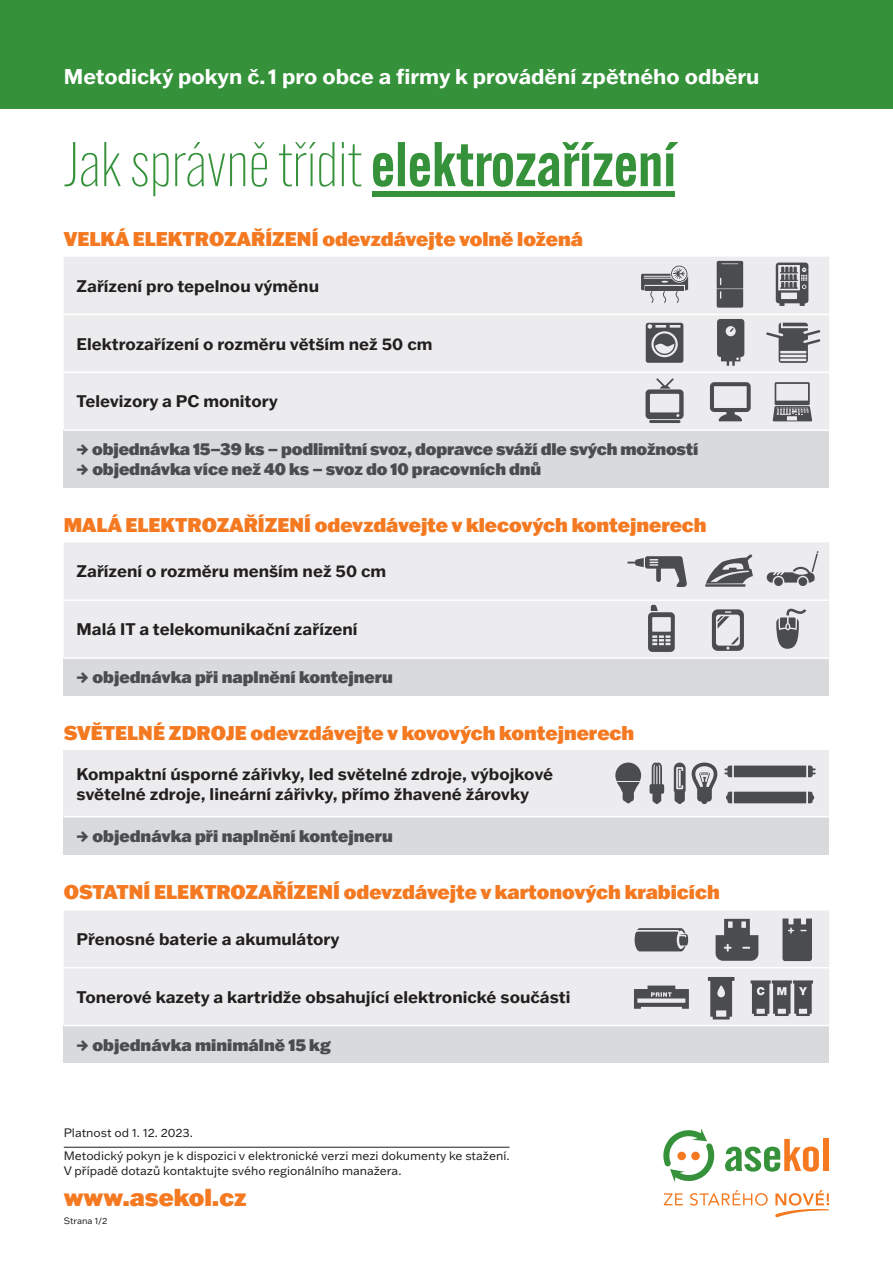
<style>
.page{position:relative;width:893px;height:1263px;background:#fff}
.page>*{position:absolute;margin:0;border:0;box-sizing:border-box;transform-origin:0 0}
.t1{font:300 61.65px "Alternate Gothic ATF";color:#35923a}
.t2{font:900 24px "Franklin Gothic ATF";color:#f47921}
.t3{font:700 21px "Franklin Gothic ATF";color:#fff}
.t4{font:900 19.5px "Franklin Gothic ATF";color:#f47921}
.t5{font:700 16.5px/19.8px "Franklin Gothic ATF";color:#231f20}
.t6{font:900 16.5px "Franklin Gothic ATF";letter-spacing:-.005em;color:#4b4c4d}
.t7{font:12px/23px "Franklin Gothic ATF";color:#231f20}
.t8{font:9px "Franklin Gothic ATF";color:#231f20}
.s1{font-weight:600}
.s2{font-family:"Galano Grotesque";font-weight:700}
</style>
<div class="page">
<div style="left:0;top:0;width:893px;height:108px;background:#35923a"></div>
<div style="left:64px;top:257px;width:765px;height:172px;background:#ececee"></div>
<div style="left:64px;top:430px;width:765px;height:58px;background:#d9dadc"></div>
<hr style="left:64px;top:314px;width:765px;height:1px;background:#fff">
<hr style="left:64px;top:372px;width:765px;height:1px;background:#fff">
<hr style="left:64px;top:429px;width:765px;height:2px;background:#fff">
<div style="left:64px;top:542px;width:765px;height:115px;background:#ececee"></div>
<div style="left:64px;top:658px;width:765px;height:38px;background:#d9dadc"></div>
<hr style="left:64px;top:599px;width:765px;height:2px;background:#fff">
<hr style="left:64px;top:657px;width:765px;height:2px;background:#fff">
<div style="left:64px;top:750px;width:765px;height:67px;background:#ececee"></div>
<div style="left:64px;top:817px;width:765px;height:37px;background:#d9dadc"></div>
<hr style="left:64px;top:816px;width:765px;height:1px;background:#fff">
<div style="left:64px;top:911px;width:765px;height:114px;background:#ececee"></div>
<div style="left:64px;top:1025px;width:765px;height:38px;background:#d9dadc"></div>
<hr style="left:64px;top:967px;width:765px;height:1px;background:#fff">
<hr style="left:64px;top:1025px;width:765px;height:1px;background:#fff">
<svg style="left:717px;top:261px;width:26px;height:47px"></svg>
<svg style="left:641px;top:266px;width:47px;height:37px;background:#acadae"></svg>
<svg style="left:710px;top:382px;width:41px;height:39px;background:#acacae"></svg>
<hr style="left:649px;top:420px;width:31px;height:3px;background:#4b4c4d">
<svg style="left:645px;top:378px;width:39px;height:41px;background:#adadaf"></svg>
<svg style="left:646px;top:323px;width:37px;height:40px"></svg>
<svg style="left:773px;top:382px;width:39px;height:39px;background:#a2a3a4"></svg>
<svg style="left:766px;top:323px;width:54px;height:40px;background:#a3a4a5"></svg>
<svg style="left:776px;top:263px;width:32px;height:43px"></svg>
<svg style="left:776px;top:608px;width:30px;height:41px"></svg>
<svg style="left:705px;top:554px;width:48px;height:33px;background:#9a9a9c"></svg>
<svg style="left:648px;top:605px;width:27px;height:47px"></svg>
<svg style="left:627px;top:556px;width:60px;height:31px;background:#adadaf"></svg>
<svg style="left:712px;top:609px;width:32px;height:42px"></svg>
<svg style="left:767px;top:551px;width:51px;height:35px;background:#c0c0c2"></svg>
<svg style="left:725px;top:1139px;width:94px;height:32px"></svg>
<div style="left:823px;top:1139px;width:6px;height:32px;background:#f47921"></div>
<svg style="left:663px;top:1128px;width:52px;height:54px"></svg>
<div style="left:677px;top:1152px;width:9px;height:8px;background:#f47921;border-radius:50%"></div>
<div style="left:691px;top:1152px;width:9px;height:8px;background:#f47921;border-radius:50%"></div>
<svg style="left:664px;top:1193px;width:19px;height:12px"></svg>
<svg style="left:690px;top:1190px;width:78px;height:16px"></svg>
<svg style="left:775px;top:1190px;width:54px;height:27px"></svg>
<div style="left:372px;top:191px;width:302px;height:5px;background:#35923a"></div>
<hr style="left:64px;top:1147px;width:445px;height:1px;background:#231f20">
<svg style="left:717px;top:319px;width:27px;height:47px"></svg>
<svg style="left:650px;top:762px;width:14px;height:42px"></svg>
<svg style="left:615px;top:762px;width:26px;height:41px"></svg>
<svg style="left:674px;top:762px;width:44px;height:42px"></svg>
<svg style="left:724px;top:766px;width:92px;height:11px"></svg>
<svg style="left:726px;top:792px;width:88px;height:11px"></svg>
<svg style="left:635px;top:928px;width:53px;height:23px"></svg>
<svg style="left:716px;top:919px;width:42px;height:42px;background:#6e6f70"></svg>
<svg style="left:782px;top:918px;width:30px;height:43px"></svg>
<svg style="left:634px;top:985px;width:55px;height:24px"></svg>
<svg style="left:751px;top:980px;width:62px;height:36px;background:#777879"></svg>
<svg style="left:708px;top:977px;width:26px;height:42px"></svg>
<p class="t3" style="left:64px;top:62px;width:697px">Metodický pokyn č. 1 pro obce a firmy k provádění zpětného odběru</p>
<h1 class="t1" style="left:64px;top:128px;width:614px">Jak správně třídit <span class="s1">elektrozařízení</span></h1>
<p class="t4" style="left:64px;top:226px;width:521px">VELKÁ ELEKTROZAŘÍZENÍ odevzdávejte volně ložená</p>
<p class="t5" style="left:77px;top:275px;width:244px">Zařízení pro tepelnou výměnu</p>
<p class="t5" style="left:77px;top:333px;width:357px">Elektrozařízení o rozměru větším než 50 cm</p>
<p class="t5" style="left:77px;top:391px;width:203px">Televizory a PC monitory</p>
<p class="t6" style="left:77px;top:438px;width:623px"><span class="s2">→</span> objednávka 15–39 ks – podlimitní svoz, dopravce sváží dle svých možností</p>
<p class="t6" style="left:77px;top:458px;width:466px"><span class="s2">→</span> objednávka více než 40 ks – svoz do 10 pracovních dnů</p>
<p class="t4" style="left:64px;top:512px;width:644px">MALÁ ELEKTROZAŘÍZENÍ odevzdávejte v klecových kontejnerech</p>
<p class="t5" style="left:77px;top:561px;width:311px">Zařízení o rozměru menším než 50 cm</p>
<p class="t5" style="left:77px;top:619px;width:283px">Malá IT a telekomunikační zařízení</p>
<p class="t6" style="left:77px;top:666px;width:318px"><span class="s2">→</span> objednávka při naplnění kontejneru</p>
<p class="t4" style="left:64px;top:720px;width:572px">SVĚTELNÉ ZDROJE odevzdávejte v kovových kontejnerech</p>
<p class="t5" style="left:77px;top:763px;width:478px">Kompaktní úsporné zářivky, led světelné zdroje, výbojkové světelné zdroje, lineární zářivky, přímo žhavené žárovky</p>
<p class="t6" style="left:77px;top:824px;width:318px"><span class="s2">→</span> objednávka při naplnění kontejneru</p>
<p class="t4" style="left:64px;top:878px;width:657px">OSTATNÍ ELEKTROZAŘÍZENÍ odevzdávejte v kartonových krabicích</p>
<p class="t5" style="left:77px;top:929px;width:265px">Přenosné baterie a akumulátory</p>
<p class="t5" style="left:77px;top:986px;width:495px">Tonerové kazety a kartridže obsahující elektronické součásti</p>
<p class="t6" style="left:77px;top:1033px;width:256px"><span class="s2">→</span> objednávka minimálně 15 kg</p>
<p class="t7" style="left:64px;top:1121px;width:447px">Platnost od 1. 12. 2023.<br>Metodický pokyn je k dispozici v elektronické verzi mezi dokumenty ke stažení.</p>
<p class="t7" style="left:64px;top:1159px;width:339px">V případě dotazů kontaktujte svého regionálního manažera.</p>
<h2 class="t2" style="left:64px;top:1181px;width:184px">www.asekol.cz</h2>
<p class="t8" style="left:64px;top:1215px;width:45px">Strana 1/2</p>
</div>
